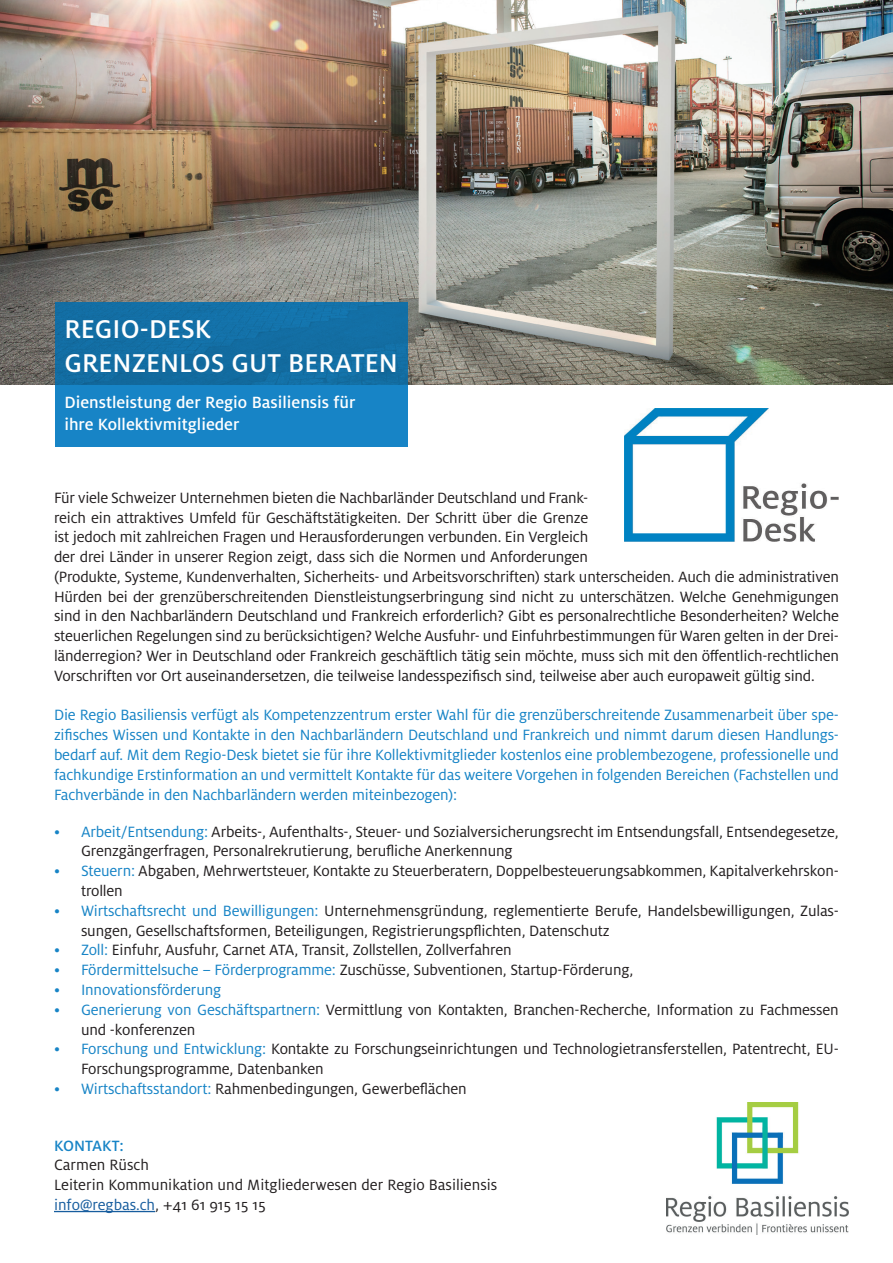
<style>
.page{position:relative;width:893px;height:1263px;background:#fff}
.page>*{position:absolute;margin:0;border:0;box-sizing:border-box;transform-origin:0 0}
.t1{font:500 28.5px/34.2px "Milo Pro";color:#fff}
.t2{font:500 18px/21.6px "Milo Pro";color:#fff}
.t3{font:16.5px/19.8px "Milo Pro";letter-spacing:-.01em;color:#231f20}
.t4{font:16.5px/19.8px "Milo Pro";letter-spacing:-.01em;color:#1784c6;text-align:justify}
.t5{font:500 16.5px "Milo Pro";color:#1784c6}
.s1{color:#1784c6}
.s2{color:#175d9e}
</style>
<div class="page">
<img style="left:0;top:0;width:893px;height:385px">
<svg style="left:56px;top:303px;width:352px;height:144px;background:#1477b2"></svg>
<img style="left:666px;top:1102px;width:183px;height:132px">
<hr style="left:54px;top:1211px;width:101px;height:1px;background:#175d9e">
<img style="left:625px;top:408px;width:214px;height:133px">
<h1 class="t1" style="left:64px;top:312px;width:335px">REGIO-DESK<br>GRENZENLOS GUT BERATEN</h1>
<p class="t2" style="left:64px;top:392px;width:293px">Dienstleistung der Regio Basiliensis für ihre Kollektivmitglieder</p>
<p class="t3" style="left:54px;top:488px;width:536px;text-align:justify">Für viele Schweizer Unternehmen bieten die Nachbarländer Deutschland und Frank&shy;reich ein attraktives Umfeld für Geschäftstätigkeiten. Der Schritt über die Grenze ist jedoch mit zahlreichen Fragen und Herausforderungen verbunden. Ein Vergleich der drei Länder in unserer Region zeigt, dass sich die Normen und Anforderungen</p>
<p class="t3" style="left:54px;top:567px;width:786px;text-align:justify">(Produkte, Systeme, Kundenverhalten, Sicherheits- und Arbeitsvorschriften) stark unterscheiden. Auch die administrativen Hürden bei der grenzüberschreitenden Dienstleistungserbringung sind nicht zu unterschätzen. Welche Genehmigungen sind in den Nachbarländern Deutschland und Frankreich erforderlich? Gibt es personalrechtliche Besonderheiten? Welche steuerlichen Regelungen sind zu berücksichtigen? Welche Ausfuhr- und Einfuhrbestimmungen für Waren gelten in der Drei&shy;länderregion? Wer in Deutschland oder Frankreich geschäftlich tätig sein möchte, muss sich mit den öffentlich-rechtlichen Vorschriften vor Ort auseinandersetzen, die teilweise landesspezifisch sind, teilweise aber auch europaweit gültig sind.</p>
<p class="t4" style="left:54px;top:705px;width:786px">Die Regio Basiliensis verfügt als Kompetenzzentrum erster Wahl für die grenzüberschreitende Zusammenarbeit über spe&shy;zifisches Wissen und Kontakte in den Nachbarländern Deutschland und Frankreich und nimmt darum diesen Handlungs&shy;bedarf auf. Mit dem Regio-Desk bietet sie für ihre Kollektivmitglieder kostenlos eine problembezogene, professionelle und fachkundige Erstinformation an und vermittelt Kontakte für das weitere Vorgehen in folgenden Bereichen (Fachstellen und Fachverbände in den Nachbarländern werden miteinbezogen):</p>
<p class="t3" style="left:81px;top:822px;width:759px;text-indent:-27px"><span class="s1">• Arbeit/Entsendung:</span> Arbeits-, Aufenthalts-, Steuer- und Sozialversicherungsrecht im Entsendungsfall, Entsendegesetze,<br>Grenzgängerfragen, Personalrekrutierung, berufliche Anerkennung</p>
<p class="t3" style="left:81px;top:861px;width:759px;text-indent:-27px"><span class="s1">• Steuern:</span> Abgaben, Mehrwertsteuer, Kontakte zu Steuerberatern, Doppelbesteuerungsabkommen, Kapitalverkehrskon&shy;trollen</p>
<p class="t3" style="left:81px;top:901px;width:759px;text-indent:-27px"><span class="s1">• Wirtschaftsrecht und Bewilligungen:</span> Unternehmensgründung, reglementierte Berufe, Handelsbewilligungen, Zulas&shy;sungen, Gesellschaftsformen, Beteiligungen, Registrierungspflichten, Datenschutz</p>
<p class="t3" style="left:54px;top:940px;width:459px"><span class="s1">• Zoll:</span> Einfuhr, Ausfuhr, Carnet ATA, Transit, Zollstellen, Zollverfahren</p>
<p class="t3" style="left:54px;top:960px;width:581px"><span class="s1">• Fördermittelsuche – Förderprogramme:</span> Zuschüsse, Subventionen, Startup-Förderung,</p>
<p class="t4" style="left:54px;top:980px;width:169px">• Innovationsförderung</p>
<p class="t3" style="left:81px;top:1000px;width:759px;text-indent:-27px"><span class="s1">• Generierung von Geschäftspartnern:</span> Vermittlung von Kontakten, Branchen-Recherche, Information zu Fachmessen und -konferenzen</p>
<p class="t3" style="left:81px;top:1039px;width:759px;text-indent:-27px"><span class="s1">• Forschung und Entwicklung:</span> Kontakte zu Forschungseinrichtungen und Technologietransferstellen, Patentrecht, EU-<br>Forschungsprogramme, Datenbanken</p>
<p class="t3" style="left:54px;top:1079px;width:414px"><span class="s1">• Wirtschaftsstandort:</span> Rahmenbedingungen, Gewerbeflächen</p>
<p class="t5" style="left:54px;top:1136px;width:71px">KONTAKT:</p>
<p class="t3" style="left:54px;top:1155px;width:445px">Carmen Rüsch<br>Leiterin Kommunikation und Mitgliederwesen der Regio Basiliensis <span class="s2">info@regbas.ch</span>, +41 61 915 15 15</p>
</div>
